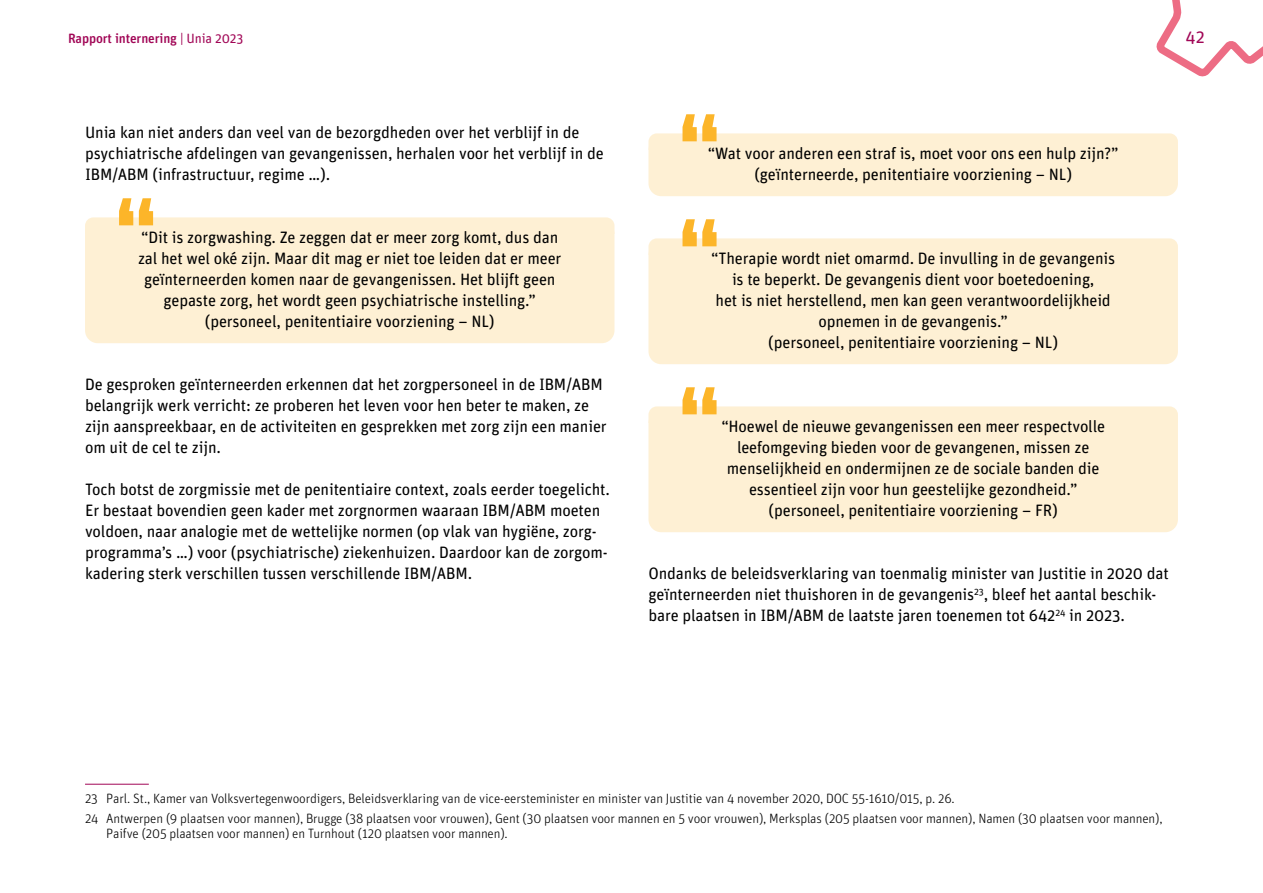
<style>
.page{position:relative;width:1263px;height:893px;background:#fff}
.page>*{position:absolute;margin:0;border:0;box-sizing:border-box;transform-origin:0 0}
.t1{font:18px "Unit Rounded OT";color:#a10656}
.Body{font:16.5px/21px "Unit Rounded OT";letter-spacing:-.01em;color:#000}
.Footnote_text{font:300 13.5px/15px "Unit Rounded OT";letter-spacing:-.01em;color:#000}
.t2{font:500 13.5px "Unit Rounded OT";letter-spacing:-.01em;color:#a10656}
.s1{font-weight:400}
</style>
<div class="page">
<svg style="left:1156px;top:0;width:107px;height:77px"></svg>
<div style="left:85px;top:221px;width:529px;height:122px;background:#fef0d4;border-radius:13px"></div>
<svg style="left:85px;top:198px;width:529px;height:32px"></svg>
<hr style="left:85px;top:784px;width:64px;height:1px;background:#a10656">
<div style="left:648px;top:137px;width:530px;height:59px;background:#fef0d4;border-radius:13px"></div>
<div style="left:648px;top:242px;width:530px;height:122px;background:#fef0d4;border-radius:13px"></div>
<div style="left:648px;top:410px;width:530px;height:122px;background:#fef0d4;border-radius:13px"></div>
<svg style="left:648px;top:114px;width:530px;height:36px"></svg>
<svg style="left:648px;top:219px;width:530px;height:36px"></svg>
<svg style="left:648px;top:387px;width:530px;height:36px"></svg>
<p class="t2" style="left:68px;top:30px;width:177px">Rapport internering <span class="s1">| Unia 2023</span></p>
<p class="Body" style="left:85px;top:122px;width:520px">Unia kan niet anders dan veel van de bezorgdheden over het verblijf in de psychiatrische afdelingen van gevangenissen, herhalen voor het verblijf in de<br>IBM/ABM (infrastructuur, regime …).</p>
<p class="Body" style="left:138px;top:227px;width:425px;text-align:center">“Dit is zorgwashing. Ze zeggen dat er meer zorg komt, dus dan zal het wel oké zijn. Maar dit mag er niet toe leiden dat er meer geïnterneerden komen naar de gevangenissen. Het blijft geen gepaste zorg, het wordt geen psychiatrische instelling.” (personeel, penitentiaire voorziening – NL)</p>
<p class="Body" style="left:85px;top:374px;width:523px">De gesproken geïnterneerden erkennen dat het zorgpersoneel in de IBM/ABM belangrijk werk verricht: ze proberen het leven voor hen beter te maken, ze zijn aanspreekbaar, en de activiteiten en gesprekken met zorg zijn een manier om uit de cel te zijn.</p>
<p class="Body" style="left:85px;top:479px;width:527px">Toch botst de zorgmissie met de penitentiaire context, zoals eerder toegelicht.<br>Er bestaat bovendien geen kader met zorgnormen waaraan IBM/ABM moeten voldoen, naar analogie met de wettelijke normen (op vlak van hygiëne, zorg&shy;programma’s …) voor (psychiatrische) ziekenhuizen. Daardoor kan de zorgom&shy;kadering sterk verschillen tussen verschillende IBM/ABM.</p>
<p class="t1" style="left:1185px;top:26px;width:21px">42</p>
<p class="Body" style="left:708px;top:143px;width:412px;text-align:center">“Wat voor anderen een straf is, moet voor ons een hulp zijn?” (geïnterneerde, penitentiaire voorziening – NL)</p>
<p class="Body" style="left:711px;top:248px;width:405px;text-align:center">“Therapie wordt niet omarmd. De invulling in de gevangenis is te beperkt. De gevangenis dient voor boetedoening,<br>het is niet herstellend, men kan geen verantwoordelijkheid opnemen in de gevangenis.”<br>(personeel, penitentiaire voorziening – NL)</p>
<p class="Body" style="left:721px;top:416px;width:385px;text-align:center">“Hoewel de nieuwe gevangenissen een meer respectvolle leefomgeving bieden voor de gevangenen, missen ze menselijkheid en ondermijnen ze de sociale banden die essentieel zijn voor hun geestelijke gezondheid.” (personeel, penitentiaire voorziening – FR)</p>
<p class="Body" style="left:648px;top:563px;width:522px">Ondanks de beleidsverklaring van toenmalig minister van Justitie in 2020 dat geïnterneerden niet thuishoren in de gevangenis<sup>23</sup>, bleef het aantal beschik&shy;bare plaatsen in IBM/ABM de laatste jaren toenemen tot 642<sup>24</sup> in 2023.</p>
<p class="Footnote_text" style="left:85px;top:791px;width:871px">23 Parl. St., Kamer van Volksvertegenwoordigers, Beleidsverklaring van de vice-eersteminister en minister van Justitie van 4 november 2020, DOC 55-1610/015, p. 26.</p>
<p class="Footnote_text" style="left:106px;top:811px;width:1058px;text-indent:-21px">24 Antwerpen (9 plaatsen voor mannen), Brugge (38 plaatsen voor vrouwen), Gent (30 plaatsen voor mannen en 5 voor vrouwen), Merksplas (205 plaatsen voor mannen), Namen (30 plaatsen voor mannen),<br>Paifve (205 plaatsen voor mannen) en Turnhout (120 plaatsen voor mannen).</p>
</div>
